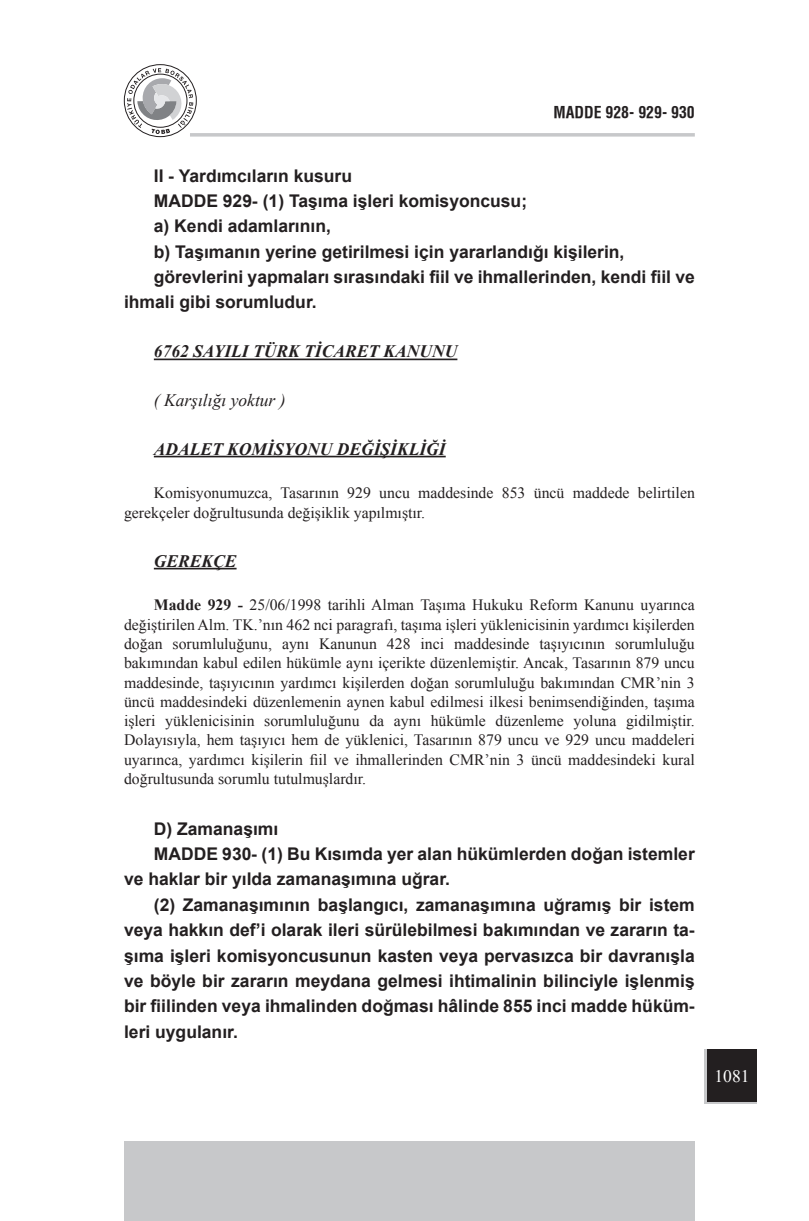
<style>
.page{position:relative;width:809px;height:1221px;background:#fff}
.page>*{position:absolute;margin:0;border:0;box-sizing:border-box;transform-origin:0 0}
.t1{font:700 17.5px "Arial";color:#231f20}
.t2{font:italic 700 17.5px "Times New Roman";color:#231f20}
.t3{font:italic 17.5px "Times New Roman";color:#231f20}
.t4{font:17.5px "Times New Roman";color:#fff}
.t5{font:15.75px/19.2px "Times New Roman";color:#231f20}
.t6{font:700 15.75px "Helvetica Condens";color:#231f20}
.s1{font-weight:700}
</style>
<div class="page">
<svg style="left:704px;top:1049px;width:52px;height:55px"></svg>
<div style="left:124px;top:1141px;width:570px;height:79px;background:#c7c8ca"></div>
<svg style="left:190px;top:133px;width:504px;height:4px;background:#cdced0"></svg>
<svg style="left:127px;top:68px;width:66px;height:66px"></svg>
<div style="left:124px;top:64px;width:72px;height:73px;border:1px solid #231f20;border-radius:50%"></div>
<div style="left:707px;top:1049px;width:49px;height:52px;background:#231f20"></div>
<hr style="left:154px;top:358px;width:303px;height:2px;background:#231f20">
<hr style="left:154px;top:455px;width:292px;height:2px;background:#231f20">
<hr style="left:154px;top:567px;width:82px;height:2px;background:#231f20">
<p class="t6" style="left:553px;top:103px;width:143px">MADDE 928- 929- 930</p>
<p class="t1" style="left:154px;top:165px;width:200px">II - Yardımcıların kusuru</p>
<p class="t1" style="left:154px;top:191px;width:375px">MADDE 929- (1) Taşıma işleri komisyoncusu;</p>
<p class="t1" style="left:154px;top:216px;width:178px">a) Kendi adamlarının,</p>
<p class="t1" style="left:154px;top:242px;width:472px">b) Taşımanın yerine getirilmesi için yararlandığı kişilerin,</p>
<p class="t1" style="left:154px;top:267px;width:542px">görevlerini yapmaları sırasındaki fiil ve ihmallerinden, kendi fiil ve</p>
<p class="t1" style="left:124px;top:292px;width:194px">ihmali gibi sorumludur.</p>
<p class="t2" style="left:154px;top:341px;width:305px">6762 SAYILI TÜRK TİCARET KANUNU</p>
<p class="t3" style="left:154px;top:389px;width:133px">( Karşılığı yoktur )</p>
<p class="t2" style="left:154px;top:438px;width:293px">ADALET KOMİSYONU DEĞİŞİKLİĞİ</p>
<p class="t5" style="left:124px;top:483px;width:572px;text-indent:30px">Komisyonumuzca, Tasarının 929 uncu maddesinde 853 üncü maddede belirtilen gerekçeler doğrultusunda değişiklik yapılmıştır.</p>
<p class="t2" style="left:154px;top:550px;width:84px">GEREKÇE</p>
<p class="t5" style="left:124px;top:595px;width:572px;text-align:justify;text-indent:30px"><span class="s1">Madde 929 -</span> 25/06/1998 tarihli Alman Taşıma Hukuku Reform Kanunu uyarınca değiştirilen Alm. TK.’nın 462 nci paragrafı, taşıma işleri yüklenicisinin yardımcı kişilerden doğan sorumluluğunu, aynı Kanunun 428 inci maddesinde taşıyıcının sorumluluğu bakımından kabul edilen hükümle aynı içerikte düzenlemiştir. Ancak, Tasarının 879 uncu maddesinde, taşıyıcının yardımcı kişilerden doğan sorumluluğu bakımından CMR’nin 3 üncü maddesindeki düzenlemenin aynen kabul edilmesi ilkesi benimsendiğinden, taşıma işleri yüklenicisinin sorumluluğunu da aynı hükümle düzenleme yoluna gidilmiştir.<br>Dolayısıyla, hem taşıyıcı hem de yüklenici, Tasarının 879 uncu ve 929 uncu maddeleri uyarınca, yardımcı kişilerin fiil ve ihmallerinden CMR’nin 3 üncü maddesindeki kural doğrultusunda sorumlu tutulmuşlardır.</p>
<p class="t1" style="left:154px;top:818px;width:126px">D) Zamanaşımı</p>
<p class="t1" style="left:154px;top:844px;width:542px">MADDE 930- (1) Bu Kısımda yer alan hükümlerden doğan istemler</p>
<p class="t1" style="left:124px;top:869px;width:327px">ve haklar bir yılda zamanaşımına uğrar.</p>
<p class="t1" style="left:154px;top:894px;width:542px">(2) Zamanaşımının başlangıcı, zamanaşımına uğramış bir istem</p>
<p class="t1" style="left:124px;top:920px;width:572px">veya hakkın def’i olarak ileri sürülebilmesi bakımından ve zararın ta-</p>
<p class="t1" style="left:124px;top:945px;width:572px">şıma işleri komisyoncusunun kasten veya pervasızca bir davranışla</p>
<p class="t1" style="left:124px;top:970px;width:572px">ve böyle bir zararın meydana gelmesi ihtimalinin bilinciyle işlenmiş</p>
<p class="t1" style="left:124px;top:996px;width:572px">bir fiilinden veya ihmalinden doğması hâlinde 855 inci madde hüküm-</p>
<p class="t1" style="left:124px;top:1021px;width:115px">leri uygulanır.</p>
<p class="t4" style="left:714px;top:1065px;width:36px">1081</p>
</div>
